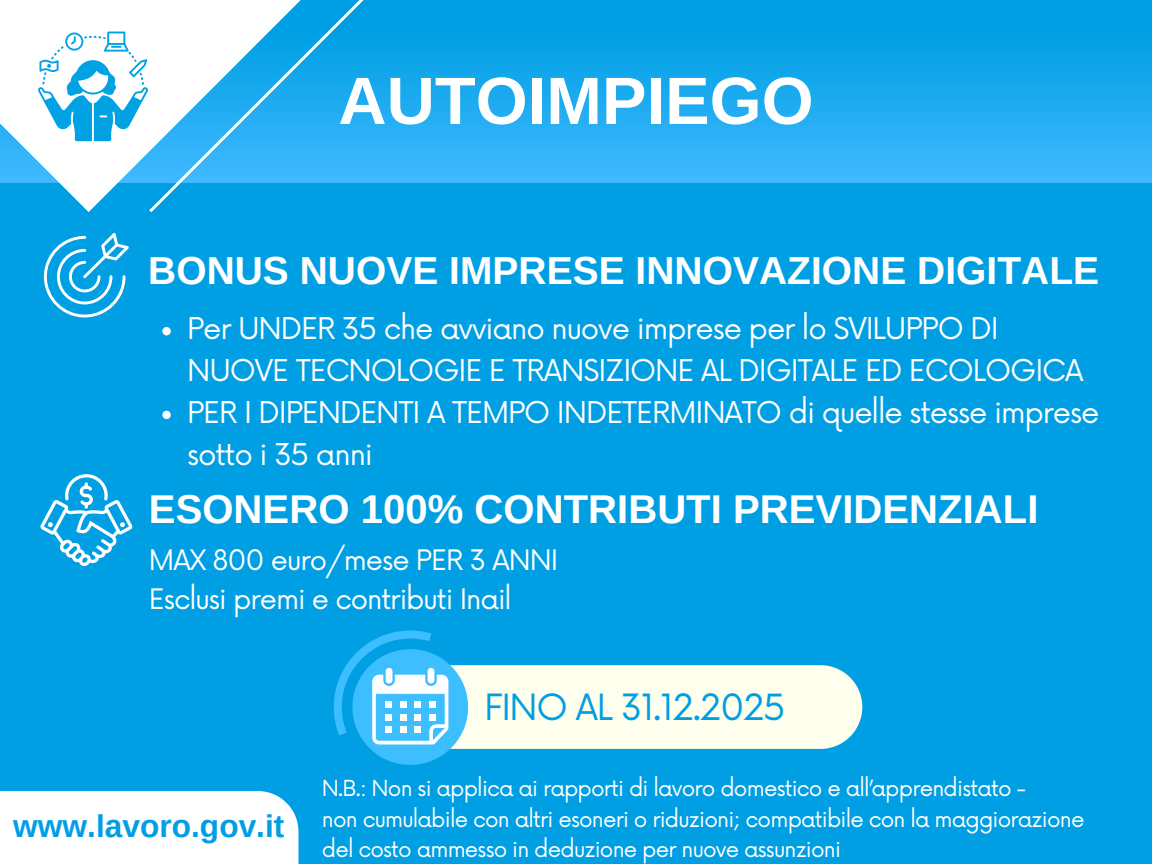
<style>
.page{position:relative;width:1152px;height:864px;background:#009fe3}
.page>*{position:absolute;margin:0;border:0;box-sizing:border-box;transform-origin:0 0}
.t1{font:700 66.9px "Arimo";color:#fff}
.t2{font:700 40.2px "Arimo";color:#fff}
.t3{font:700 39px "Arimo";color:#fff}
.t4{font:35.25px "Now";letter-spacing:-.04em;color:#019ee5}
.t5{font:700 31.65px "Arimo";color:#019ee5}
.t6{font:29.25px/41.8px "Now";letter-spacing:-.04em;color:#fff}
.t7{font:27.6px/39.3px "Now";letter-spacing:-.04em;color:#fff}
.t8{font:21.6px/30.3px "Now";letter-spacing:-.04em;color:#fff}
</style>
<div class="page">
<div style="left:0;top:32px;width:1152px;height:151px;background:linear-gradient(to bottom,#009fe3,#40b8ff)"></div>
<svg style="left:0;top:0;width:149px;height:212px;fill:#fff"></svg>
<svg style="left:38px;top:32px;width:110px;height:109px"></svg>
<svg style="left:149px;top:0;width:299px;height:213px"></svg>
<svg style="left:40px;top:474px;width:92px;height:92px"></svg>
<svg style="left:44px;top:233px;width:85px;height:84px"></svg>
<div style="left:468px;top:665px;width:394px;height:84px;background:#ffffed"></div>
<svg style="left:334px;top:631px;width:134px;height:133px"></svg>
<div style="left:385px;top:726px;width:7px;height:7px;background:#fff"></div>
<div style="left:400px;top:726px;width:6px;height:7px;background:#fff"></div>
<div style="left:414px;top:726px;width:7px;height:7px;background:#fff"></div>
<svg style="left:162px;top:327px;width:9px;height:8px"></svg>
<svg style="left:162px;top:411px;width:9px;height:8px"></svg>
<div style="left:0;top:791px;width:298px;height:73px;background:#fff"></div>
<h1 class="t1" style="left:338px;top:55px;width:477px">AUTOIMPIEGO</h1>
<h3 class="t3" style="left:148px;top:244px;width:952px">BONUS NUOVE IMPRESE INNOVAZIONE DIGITALE</h3>
<h3 class="t6" style="left:187px;top:305px;width:914px">Per UNDER 35 che avviano nuove imprese per lo SVILUPPO DI NUOVE TECNOLOGIE E TRANSIZIONE AL DIGITALE ED ECOLOGICA PER I DIPENDENTI A TEMPO INDETERMINATO di quelle stesse imprese sotto i 35 anni</h3>
<h2 class="t2" style="left:149px;top:482px;width:891px">ESONERO 100% CONTRIBUTI PREVIDENZIALI</h2>
<p class="t7" style="left:149px;top:538px;width:411px">MAX 800 euro/mese PER 3 ANNI<br>Esclusi premi e contributi Inail</p>
<h3 class="t5" style="left:13px;top:804px;width:273px">www.lavoro.gov.it</h3>
<h3 class="t4" style="left:484px;top:679px;width:303px">FINO AL 31.12.2025</h3>
<p class="t8" style="left:322px;top:772px;width:764px">N.B.: Non si applica ai rapporti di lavoro domestico e all’apprendistato -<br>non cumulabile con altri esoneri o riduzioni; compatibile con la maggiorazione del costo ammesso in deduzione per nuove assunzioni</p>
</div>
